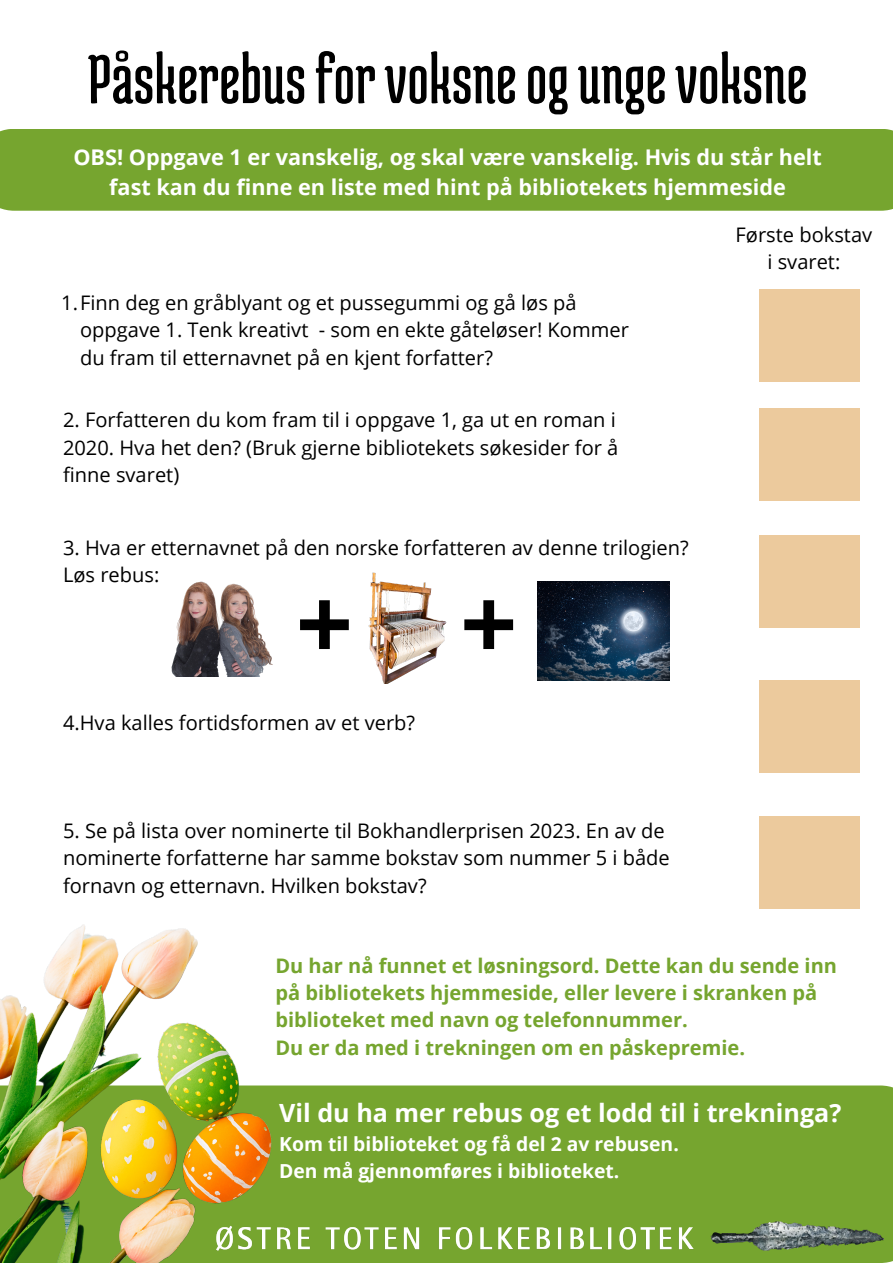
<style>
.page{position:relative;width:893px;height:1263px;background:#fff}
.page>*{position:absolute;margin:0;border:0;box-sizing:border-box;transform-origin:0 0}
.t1{font:700 100.5px "Open Sans";color:#000}
.t2{font:74.4px "Medula One";color:#000}
.t3{font:700 25.12px "Open Sans";color:#fff}
.t4{font:700 21.67px/29.8px "Open Sans";color:#fff;text-align:center}
.t5{font:20.1px/27.6px "Open Sans";color:#000}
.t6{font:700 20.02px/27.4px "Open Sans";color:#76a52f}
.t7{font:700 19.35px/27px "Open Sans";color:#fff}
</style>
<div class="page">
<div style="left:714px;top:1085px;width:179px;height:178px;background:#76a52f"></div>
<img style="left:0;top:924px;width:714px;height:339px">
<div style="left:0;top:129px;width:893px;height:82px;background:#76a52f"></div>
<div style="left:759px;top:290px;width:100px;height:92px;background:#ecca9d"></div>
<div style="left:759px;top:408px;width:100px;height:92px;background:#ecca9d"></div>
<div style="left:759px;top:535px;width:100px;height:92px;background:#ecca9d"></div>
<div style="left:759px;top:681px;width:100px;height:92px;background:#ecca9d"></div>
<div style="left:759px;top:816px;width:100px;height:92px;background:#ecca9d"></div>
<img style="left:171px;top:581px;width:102px;height:96px">
<img style="left:368px;top:572px;width:79px;height:112px">
<img style="left:537px;top:581px;width:132px;height:100px">
<img style="left:217px;top:1221px;width:666px;height:30px">
<p class="t2" style="left:88px;top:40px;width:721px">Påskerebusforvoksneogungevoksne</p>
<p class="t4" style="left:73px;top:142px;width:750px">OBS! Oppgave 1 er vanskelig, og skal være vanskelig. Hvis du står helt fast kan du finne en liste med hint på bibliotekets hjemmeside</p>
<p class="t5" style="left:80px;top:288px;width:550px;text-indent:-19px">1.Finn deg en gråblyant og et pussegummi og gå løs på oppgave 1. Tenk kreativt - som en ekte gåteløser! Kommer du fram til etternavnet på en kjent forfatter?</p>
<p class="t5" style="left:63px;top:405px;width:557px">2. Forfatteren du kom fram til i oppgave 1, ga ut en roman i<br>2020. Hva het den? (Bruk gjerne bibliotekets søkesider for å finne svaret)</p>
<p class="t5" style="left:63px;top:533px;width:627px">3. Hva er etternavnet på den norske forfatteren av denne trilogien?</p>
<p class="t5" style="left:63px;top:561px;width:98px">Løs rebus:</p>
<p class="t1" style="left:296px;top:553px;width:59px">+</p>
<p class="t1" style="left:460px;top:553px;width:59px">+</p>
<p class="t5" style="left:63px;top:709px;width:354px">4.Hva kalles fortidsformen av et verb?</p>
<h3 class="t5" style="left:63px;top:816px;width:608px">5. Se på lista over nominerte til Bokhandlerprisen 2023. En av de nominerte forfatterne har samme bokstav som nummer 5 i både fornavn og etternavn. Hvilken bokstav?</h3>
<p class="t5" style="left:735px;top:220px;width:138px;text-align:center">Første bokstav i svaret:</p>
<h2 class="t6" style="left:275px;top:951px;width:563px">Du har nå funnet et løsningsord. Dette kan du sende inn på bibliotekets hjemmeside, eller levere i skranken på biblioteket med navn og telefonnummer.<br>Du er da med i trekningen om en påskepremie.</h2>
<p class="t3" style="left:279px;top:1095px;width:564px">Vil du ha mer rebus og et lodd til i trekninga?</p>
<p class="t7" style="left:279px;top:1129px;width:401px">Kom til biblioteket og få del 2 av rebusen.<br>Den må gjennomføres i biblioteket.</p>
</div>
